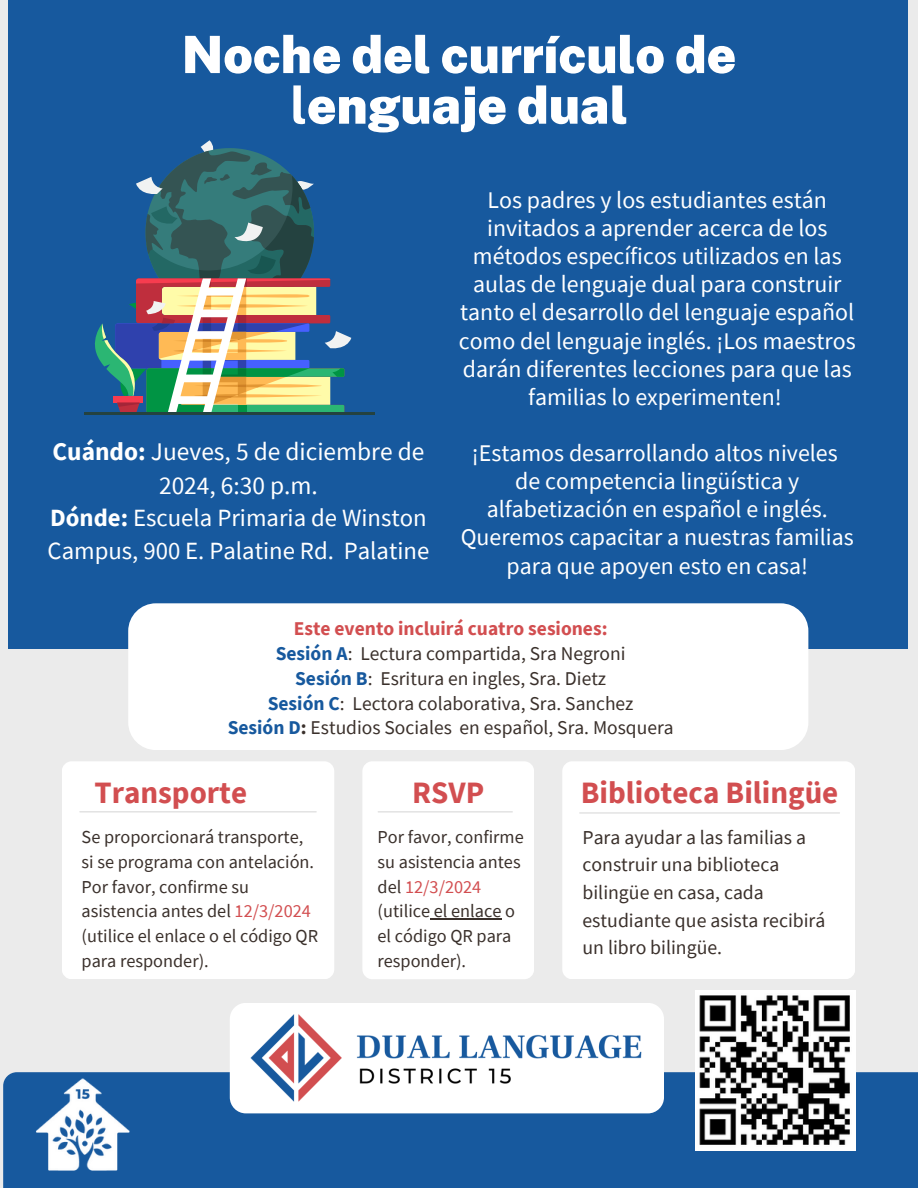
<style>
.page{position:relative;width:918px;height:1188px;background:#ebebeb}
.page>*{position:absolute;margin:0;border:0;box-sizing:border-box;transform-origin:0 0}
.t1{font:900 51.45px/50.7px "Public Sans";color:#fff;text-align:center}
.t2{font:700 31.05px "Source Sans Pro";color:#d24e50}
.t3{font:25.35px/33.8px "Source Sans Pro";color:#fff;text-align:center}
.t4{font:24.75px/32.7px "Source Sans Pro";color:#fff}
.t5{font:23.85px/28.2px "Source Sans Pro";color:#fff;text-align:center}
.t6{font:19.8px/27.5px "Source Sans Pro";color:#3a302b}
.t7{font:19.5px "Source Sans Pro";color:#3a302b}
.t8{font:700 19.5px "Source Sans Pro";color:#d24e50}
.t9{font:18.3px/24.8px "Source Sans Pro";color:#3a302b}
.s1{font-weight:700}
.s2{font-weight:700;color:#17599e}
.s3{color:#d24e50}
</style>
<div class="page">
<div style="left:9px;top:0;width:899px;height:648px;background:#17599e"></div>
<div style="left:128px;top:603px;width:680px;height:147px;background:#fff"></div>
<div style="left:3px;top:1072px;width:915px;height:116px;background:#17599e"></div>
<div style="left:230px;top:1003px;width:434px;height:110px;background:#fff"></div>
<div style="left:362px;top:761px;width:172px;height:218px;background:#fff"></div>
<div style="left:562px;top:761px;width:293px;height:218px;background:#fff"></div>
<div style="left:62px;top:761px;width:272px;height:218px;background:#fff"></div>
<hr style="left:378px;top:811px;width:134px;height:1px;background:#d9d9d9">
<hr style="left:580px;top:812px;width:260px;height:2px;background:#d9d9d9">
<hr style="left:80px;top:811px;width:236px;height:1px;background:#d9d9d9">
<img style="left:247px;top:1009px;width:397px;height:98px">
<img style="left:34px;top:1078px;width:99px;height:94px">
<hr style="left:430px;top:918px;width:71px;height:2px;background:#3a302b">
<hr style="left:85px;top:412px;width:290px;height:3px;background:#244240">
<svg style="left:95px;top:140px;width:256px;height:272px"></svg>
<img style="left:696px;top:991px;width:160px;height:159px">
<h1 class="t1" style="left:182px;top:29px;width:556px">Noche del currículo de <span class="s1">l</span>enguaje dual</h1>
<p class="t3" style="left:53px;top:434px;width:373px"><span class="s1">Cuándo:</span> Jueves, 5 de diciembre de<br>2024, 6:30 p.m.</p>
<p class="t4" style="left:48px;top:501px;width:383px"><span class="s1">Dónde:</span> Escuela Primaria de Winston<br>Campus, 900 E. Palatine Rd. Palatine</p>
<p class="t5" style="left:459px;top:185px;width:398px">Los padres y los estudiantes están invitados a aprender acerca de los métodos específicos utilizados en las aulas de lenguaje dual para construir tanto el desarrollo del lenguaje español como del lenguaje inglés. ¡Los maestros darán diferentes lecciones para que las familias lo experimenten!</p>
<p class="t5" style="left:461px;top:439px;width:395px">¡Estamos desarrollando altos niveles de competencia lingüística y alfabetización en español e inglés.<br>Queremos capacitar a nuestras familias para que apoyen esto en casa!</p>
<p class="t8" style="left:294px;top:616px;width:315px">Este evento incluirá cuatro sesiones:</p>
<p class="t7" style="left:276px;top:641px;width:352px"><span class="s2">Sesión A</span>: Lectura compartida, Sra Negroni</p>
<h2 class="t7" style="left:295px;top:666px;width:313px"><span class="s2">Sesión B</span>: Esritura en ingles, Sra. Dietz</h2>
<p class="t7" style="left:268px;top:690px;width:367px"><span class="s2">Sesión C</span>: Lectora colaborativa, Sra. Sanchez</p>
<p class="t7" style="left:228px;top:715px;width:447px"><span class="s2">Sesión D</span><span class="s1">:</span> Estudios Sociales en español, Sra. Mosquera</p>
<h4 class="t2" style="left:95px;top:773px;width:154px">Transporte</h4>
<h4 class="t2" style="left:412px;top:773px;width:74px">RSVP</h4>
<h4 class="t2" style="left:581px;top:773px;width:259px">Biblioteca Bilingüe</h4>
<p class="t9" style="left:82px;top:824px;width:238px">Se proporcionará transporte, si se programa con antelación.<br>Por favor, confirme su asistencia antes del <span class="s3">12/3/2024 </span>(utilice el enlace o el código QR para responder).</p>
<p class="t6" style="left:583px;top:823px;width:225px">Para ayudar a las familias a construir una biblioteca bilingüe en casa, cada</p>
<p class="t9" style="left:378px;top:824px;width:148px">Por favor, confirme su asistencia antes del <span class="s3">12/3/2024 </span>(utilice el enlace o el código QR para responder).</p>
<h3 class="t6" style="left:583px;top:906px;width:244px">estudiante que asista recibirá un libro bilingüe.</h3>
</div>
